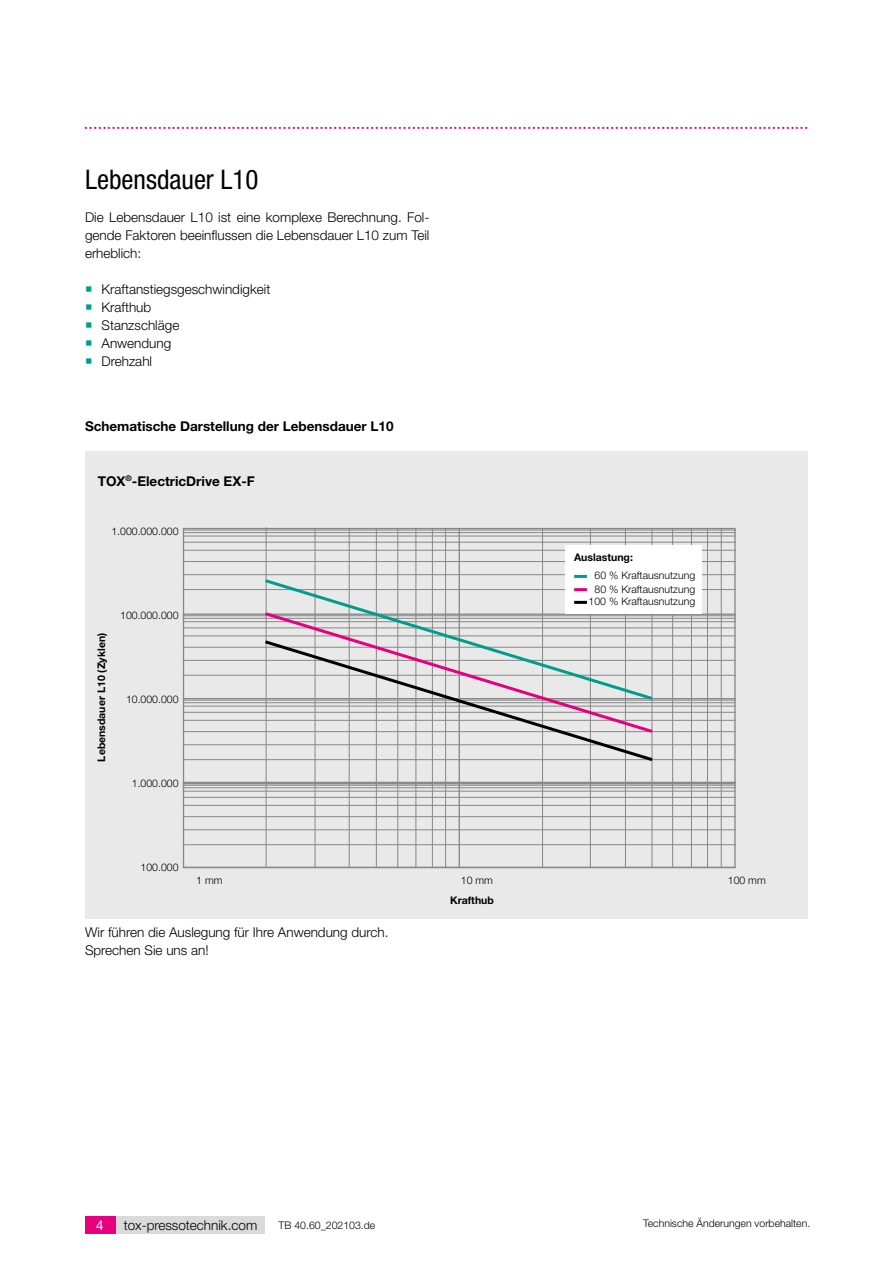
<style>
.page{position:relative;width:893px;height:1263px;background:#fff}
.page>*{position:absolute;margin:0;border:0;box-sizing:border-box;transform-origin:0 0}
.t1{font:condensed 27px "Helvetica Neue LT Std";color:#000}
.t2{font:20.25px "Times New Roman";color:#e6007d}
.t3{font:300 13.5px/18px "Helvetica Neue LT Std";color:#000}
.t4{font:700 13.5px "Helvetica Neue LT Std";color:#000}
.t5{font:13.5px "Helvetica Neue LT Pro";color:#fff}
.t6{font:300 10.5px/13px "Helvetica Neue LT Std";color:#000;text-align:right}
.t7{font:700 10.5px "Helvetica Neue LT Std";color:#000}
</style>
<div class="page">
<div style="left:85px;top:1216px;width:34px;height:17px;background:#e6007d"></div>
<div style="left:116px;top:1216px;width:149px;height:17px;background:#dadada"></div>
<div style="left:85px;top:451px;width:723px;height:467px;background:#e9e9e9"></div>
<svg style="left:182px;top:527px;width:554px;height:342px"></svg>
<hr style="left:459px;top:528px;width:1px;height:339px;background:#878787">
<hr style="left:376px;top:528px;width:1px;height:339px;background:#878787">
<hr style="left:721px;top:528px;width:1px;height:339px;background:#878787">
<hr style="left:445px;top:528px;width:1px;height:339px;background:#878787">
<hr style="left:707px;top:528px;width:1px;height:339px;background:#878787">
<hr style="left:432px;top:528px;width:1px;height:339px;background:#878787">
<hr style="left:691px;top:528px;width:1px;height:339px;background:#878787">
<hr style="left:415px;top:528px;width:1px;height:339px;background:#878787">
<hr style="left:672px;top:528px;width:1px;height:339px;background:#878787">
<hr style="left:349px;top:528px;width:1px;height:339px;background:#878787">
<hr style="left:625px;top:528px;width:1px;height:339px;background:#878787">
<hr style="left:397px;top:528px;width:1px;height:339px;background:#878787">
<hr style="left:652px;top:528px;width:1px;height:339px;background:#878787">
<hr style="left:266px;top:527px;width:1px;height:340px;background:#878787">
<hr style="left:542px;top:528px;width:1px;height:339px;background:#878787">
<hr style="left:315px;top:528px;width:1px;height:339px;background:#878787">
<hr style="left:590px;top:528px;width:1px;height:339px;background:#878787">
<hr style="left:183px;top:700px;width:553px;height:1px;background:#878787">
<hr style="left:183px;top:785px;width:553px;height:1px;background:#878787">
<hr style="left:183px;top:615px;width:553px;height:1px;background:#878787">
<hr style="left:183px;top:530px;width:553px;height:1px;background:#878787">
<hr style="left:183px;top:702px;width:553px;height:1px;background:#878787">
<hr style="left:183px;top:787px;width:553px;height:1px;background:#878787">
<hr style="left:183px;top:618px;width:553px;height:1px;background:#878787">
<hr style="left:183px;top:532px;width:553px;height:1px;background:#878787">
<hr style="left:183px;top:706px;width:553px;height:1px;background:#878787">
<hr style="left:183px;top:791px;width:553px;height:1px;background:#878787">
<hr style="left:183px;top:621px;width:553px;height:1px;background:#878787">
<hr style="left:183px;top:536px;width:553px;height:1px;background:#878787">
<hr style="left:183px;top:712px;width:553px;height:1px;background:#878787">
<hr style="left:183px;top:797px;width:553px;height:1px;background:#878787">
<hr style="left:183px;top:627px;width:553px;height:1px;background:#878787">
<hr style="left:183px;top:542px;width:553px;height:1px;background:#878787">
<hr style="left:183px;top:744px;width:553px;height:1px;background:#878787">
<hr style="left:183px;top:829px;width:553px;height:1px;background:#878787">
<hr style="left:183px;top:660px;width:553px;height:1px;background:#878787">
<hr style="left:183px;top:574px;width:553px;height:1px;background:#878787">
<hr style="left:183px;top:731px;width:553px;height:1px;background:#878787">
<hr style="left:183px;top:816px;width:553px;height:1px;background:#878787">
<hr style="left:183px;top:647px;width:553px;height:1px;background:#878787">
<hr style="left:183px;top:561px;width:553px;height:1px;background:#878787">
<hr style="left:183px;top:720px;width:553px;height:1px;background:#878787">
<hr style="left:183px;top:805px;width:553px;height:1px;background:#878787">
<hr style="left:183px;top:635px;width:553px;height:1px;background:#878787">
<hr style="left:183px;top:550px;width:553px;height:1px;background:#878787">
<hr style="left:183px;top:759px;width:553px;height:1px;background:#878787">
<hr style="left:183px;top:844px;width:553px;height:1px;background:#878787">
<hr style="left:183px;top:675px;width:553px;height:1px;background:#878787">
<hr style="left:183px;top:589px;width:553px;height:1px;background:#878787">
<hr style="left:183px;top:782px;width:553px;height:1px;background:#878787">
<hr style="left:183px;top:867px;width:553px;height:1px;background:#878787">
<svg style="left:262px;top:577px;width:394px;height:61px"></svg>
<svg style="left:262px;top:638px;width:394px;height:125px"></svg>
<div style="left:566px;top:545px;width:136px;height:68px;background:#fff"></div>
<svg style="left:574px;top:575px;width:13px;height:3px"></svg>
<svg style="left:574px;top:588px;width:13px;height:3px"></svg>
<svg style="left:574px;top:601px;width:13px;height:3px"></svg>
<h2 class="t2" style="left:84px;top:108px;width:727px">.............................................................................................................................................................</h2>
<h1 class="t1" style="left:85px;top:164px;width:175px">Lebensdauer L10</h1>
<p class="t3" style="left:85px;top:208px;width:346px;text-align:justify">Die Lebensdauer L10 ist eine komplexe Berechnung. Fol&shy;gende Faktoren beeinflussen die Lebensdauer L10 zum Teil erheblich:</p>
<p class="t3" style="left:102px;top:280px;width:170px">Kraftanstiegsgeschwindigkeit<br>Krafthub<br>Stanzschläge<br>Anwendung<br>Drehzahl</p>
<p class="t4" style="left:85px;top:417px;width:310px">Schematische Darstellung der Lebensdauer L10</p>
<p class="t4" style="left:98px;top:473px;width:159px">TOX<sup>®</sup>-ElectricDrive EX-F</p>
<p class="t6" style="left:111px;top:524px;width:69px">1.000.000.000</p>
<p class="t7" style="left:95px;top:762px;width:130px;rotate:-90deg">Lebensdauer L10 (Zyklen)</p>
<p class="t6" style="left:120px;top:608px;width:60px">100.000.000</p>
<p class="t6" style="left:126px;top:692px;width:54px">10.000.000</p>
<p class="t6" style="left:132px;top:776px;width:48px">1.000.000</p>
<p class="t7" style="left:574px;top:551px;width:60px">Auslastung:</p>
<p class="t6" style="left:574px;top:569px;width:123px">60 % Kraftausnutzung<br>80 % Kraftausnutzung<br>--- 100 % Kraftausnutzung</p>
<p class="t6" style="left:141px;top:860px;width:39px">100.000</p>
<p class="t6" style="left:196px;top:873px;width:28px">1 mm</p>
<p class="t6" style="left:461px;top:873px;width:34px">10 mm</p>
<p class="t6" style="left:728px;top:873px;width:39px">100 mm</p>
<p class="t7" style="left:450px;top:894px;width:45px">Krafthub</p>
<p class="t3" style="left:85px;top:922px;width:305px">Wir führen die Auslegung für Ihre Anwendung durch.<br>Sprechen Sie uns an!</p>
<p class="t5" style="left:96px;top:1217px;width:9px">4</p>
<p class="t3" style="left:124px;top:1215px;width:135px">tox-pressotechnik.com</p>
<p class="t6" style="left:279px;top:1218px;width:98px">TB 40.60_202103.de</p>
<p class="t6" style="left:643px;top:1216px;width:169px">Technische Änderungen vorbehalten.</p>
</div>
